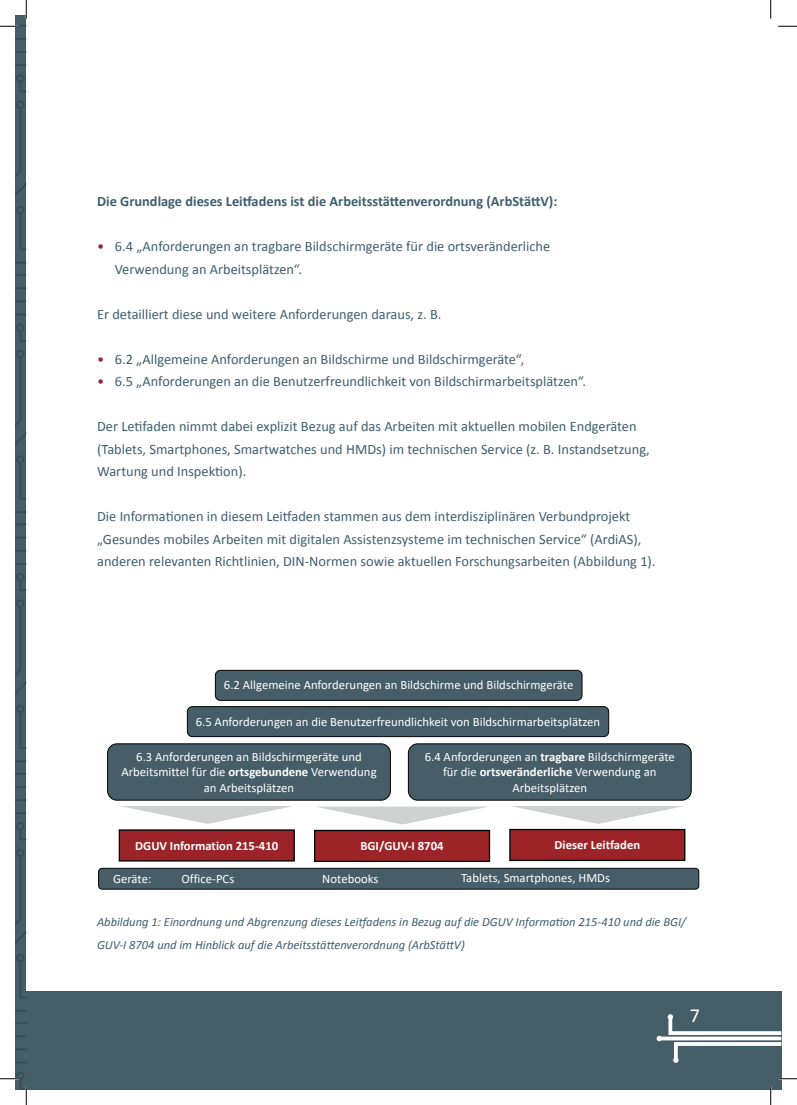
<style>
.page{position:relative;width:797px;height:1105px;background:#fff}
.page>*{position:absolute;margin:0;border:0;box-sizing:border-box;transform-origin:0 0}
.t1{font:20px "Calibri";color:#fff}
.t2{font:14.38px/22.5px "Calibri";color:#3f5f6e}
.t3{font:700 14.38px "Calibri";color:#3f5f6e}
.t4{font:12.75px/15.5px "Calibri";color:#fff;text-align:center}
.t5{font:700 12.75px "Calibri";color:#fff}
.t6{font:italic 12.5px/22.5px "Calibri";color:#3f5f6e}
.s1{color:#9f292d}
.s2{font-weight:700}
</style>
<div class="page">
<div style="left:16px;top:991px;width:765px;height:98px;background:#455d66"></div>
<svg style="left:656px;top:1014px;width:125px;height:49px"></svg>
<svg style="left:120px;top:806px;width:173px;height:18px"></svg>
<svg style="left:316px;top:806px;width:172px;height:18px"></svg>
<svg style="left:511px;top:806px;width:173px;height:18px"></svg>
<div style="left:510px;top:829px;width:174px;height:31px;background:#9c2428"></div>
<div style="left:509px;top:829px;width:176px;height:32px;border:1px solid #030505"></div>
<div style="left:99px;top:868px;width:599px;height:21px;background:#475d67;border-radius:3px"></div>
<div style="left:98px;top:868px;width:601px;height:22px;border:1px solid #030505;border-radius:3px"></div>
<div style="left:215px;top:670px;width:367px;height:30px;background:#475d67;border-radius:5px"></div>
<div style="left:215px;top:670px;width:367px;height:31px;border:1px solid #030505;border-radius:5px"></div>
<div style="left:187px;top:707px;width:421px;height:30px;background:#475d67;border-radius:5px"></div>
<div style="left:187px;top:706px;width:422px;height:31px;border:1px solid #030505;border-radius:5px"></div>
<div style="left:108px;top:744px;width:282px;height:56px;background:#475d67;border-radius:9px"></div>
<div style="left:107px;top:743px;width:284px;height:58px;border:1px solid #030505;border-radius:9px"></div>
<div style="left:408px;top:744px;width:283px;height:56px;background:#475d67;border-radius:9px"></div>
<div style="left:408px;top:743px;width:283px;height:58px;border:1px solid #030505;border-radius:9px"></div>
<div style="left:119px;top:830px;width:175px;height:31px;background:#9c2428"></div>
<div style="left:119px;top:829px;width:176px;height:32px;border:1px solid #030505"></div>
<div style="left:314px;top:830px;width:175px;height:31px;background:#9c2428"></div>
<div style="left:314px;top:830px;width:176px;height:32px;border:1px solid #030505"></div>
<svg style="left:778px;top:25px;width:19px;height:2px"></svg>
<svg style="left:778px;top:1078px;width:19px;height:1px"></svg>
<svg style="left:0;top:0;width:27px;height:1105px"></svg>
<svg style="left:770px;top:0;width:1px;height:19px"></svg>
<svg style="left:770px;top:1086px;width:1px;height:19px"></svg>
<p class="t3" style="left:97px;top:191px;width:462px">Die Grundlage dieses Leitfadens ist die Arbeitsstättenverordnung (ArbStättV):</p>
<p class="t2" style="left:115px;top:235px;width:437px;text-indent:-18px"><span class="s1">•</span> 6.4 „Anforderungen an tragbare Bildschirmgeräte für die ortsveränderliche<br>Verwendung an Arbeitsplätzen“.</p>
<p class="t2" style="left:97px;top:302px;width:346px">Er detailliert diese und weitere Anforderungen daraus, z. B.</p>
<p class="t2" style="left:97px;top:347px;width:428px"><span class="s1">•</span> 6.2 „Allgemeine Anforderungen an Bildschirme und Bildschirmgeräte“,</p>
<p class="t2" style="left:97px;top:370px;width:490px"><span class="s1">•</span> 6.5 „Anforderungen an die Benutzerfreundlichkeit von Bildschirmarbeitsplätzen“.</p>
<p class="t2" style="left:97px;top:415px;width:554px">Der Letifaden nimmt dabei explizit Bezug auf das Arbeiten mit aktuellen mobilen Endgeräten (Tablets, Smartphones, Smartwatches und HMDs) im technischen Service (z. B. Instandsetzung,<br>Wartung und Inspektion).</p>
<p class="t2" style="left:97px;top:505px;width:560px">Die Informationen in diesem Leitfaden stammen aus dem interdisziplinären Verbundprojekt „Gesundes mobiles Arbeiten mit digitalen Assistenzsysteme im technischen Service“ (ArdiAS), anderen relevanten Richtlinien, DIN-Normen sowie aktuellen Forschungsarbeiten (Abbildung 1).</p>
<p class="t4" style="left:224px;top:677px;width:351px">6.2 Allgemeine Anforderungen an Bildschirme und Bildschirmgeräte</p>
<p class="t4" style="left:196px;top:713px;width:406px">6.5 Anforderungen an die Benutzerfreundlichkeit von Bildschirmarbeitsplätzen</p>
<p class="t4" style="left:121px;top:748px;width:257px">6.3 Anforderungen an Bildschirmgeräte und<br>Arbeitsmittel für die <span class="s2">ortsgebundene</span> Verwendung an Arbeitsplätzen</p>
<p class="t4" style="left:425px;top:748px;width:252px">6.4 Anforderungen an <span class="s2">tragbare</span> Bildschirmgeräte für die <span class="s2">ortsveränderliche</span> Verwendung an<br>Arbeitsplätzen</p>
<p class="t5" style="left:554px;top:836px;width:87px">Dieser Leitfaden</p>
<p class="t5" style="left:135px;top:836px;width:144px">DGUV Information 215-410</p>
<p class="t5" style="left:360px;top:837px;width:85px">BGI/GUV-I 8704</p>
<p class="t4" style="left:113px;top:870px;width:40px">Geräte:</p>
<p class="t4" style="left:181px;top:871px;width:54px">Office-PCs</p>
<p class="t4" style="left:322px;top:870px;width:58px">Notebooks</p>
<p class="t4" style="left:461px;top:870px;width:150px">Tablets, Smartphones, HMDs</p>
<p class="t6" style="left:97px;top:910px;width:590px">Abbildung 1: Einordnung und Abgrenzung dieses Leitfadens in Bezug auf die DGUV Information 215-410 und die BGI/<br>GUV-I 8704 und im Hinblick auf die Arbeitsstättenverordnung (ArbStättV)</p>
<h1 class="t1" style="left:689px;top:1001px;width:12px">7</h1>
</div>
